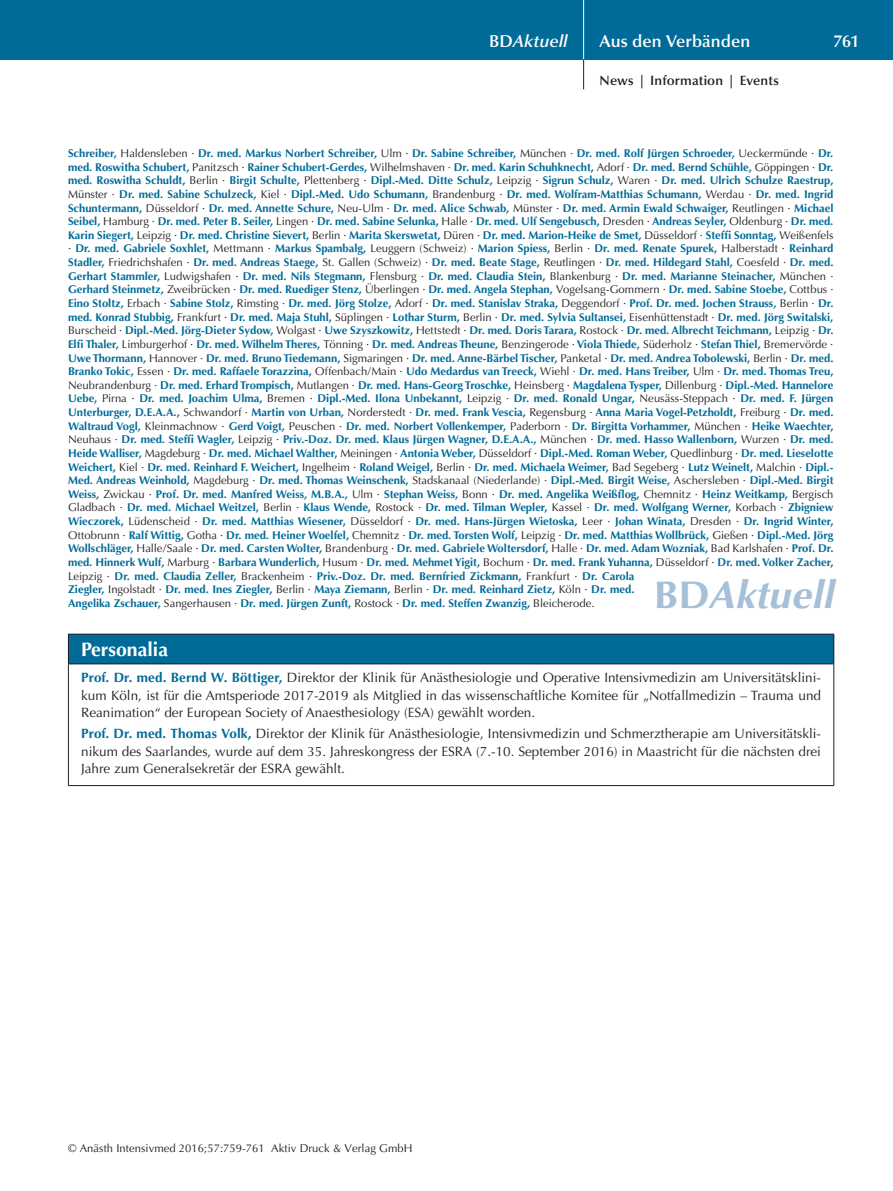
<style>
.page{position:relative;width:893px;height:1191px;background:#fff}
.page>*{position:absolute;margin:0;border:0;box-sizing:border-box;transform-origin:0 0}
.t1{font:italic 700 38.7px "Optima";color:#a5c0d7;scale:1.04 1}
.t2{font:700 19.5px "Optima";color:#fff}
.t3{font:600 17.25px "Optima";color:#fff}
.t4{font:italic 600 17.25px "Optima";letter-spacing:.005em;color:#fff}
.t5{font:13.5px/17.2px "Optima";color:#231f20;text-align:justify}
.t6{font:600 13.5px "Optima";letter-spacing:.01em;color:#231f20}
.t7{font:700 11.25px/13.6px "Optima";color:#006b98}
.t8{font:11.25px "Optima";letter-spacing:.005em;color:#231f20}
.s1{font-style:normal}
.s2{font-weight:400;color:#231f20}
.s3{font-weight:700;color:#006b98}
</style>
<div class="page">
<div style="left:0;top:0;width:893px;height:60px;background:#006b98"></div>
<hr style="left:583px;top:0;width:1px;height:60px;background:#fff">
<svg style="left:583px;top:60px;width:1px;height:29px"></svg>
<div style="left:68px;top:634px;width:766px;height:30px;background:#006b98"></div>
<hr style="left:68px;top:634px;width:766px;height:1px;background:#231f20">
<svg style="left:68px;top:634px;width:1px;height:29px"></svg>
<svg style="left:833px;top:634px;width:1px;height:29px"></svg>
<hr style="left:68px;top:663px;width:766px;height:1px;background:#231f20">
<hr style="left:68px;top:664px;width:1px;height:121px;background:#231f20">
<hr style="left:833px;top:664px;width:1px;height:121px;background:#231f20">
<hr style="left:68px;top:785px;width:766px;height:1px;background:#231f20">
<h3 class="t4" style="left:489px;top:31px;width:80px"><span class="s1">BD</span>Aktuell</h3>
<h3 class="t3" style="left:600px;top:31px;width:152px">Aus den Verbänden</h3>
<h3 class="t3" style="left:833px;top:31px;width:27px">761</h3>
<p class="t6" style="left:600px;top:73px;width:181px">News | Information | Events</p>
<p class="t7" style="left:68px;top:147px;width:767px">Schreiber, <span class="s2">Haldensleben ·</span> Dr. med. Markus Norbert Schreiber, <span class="s2">Ulm ·</span> Dr. Sabine Schreiber, <span class="s2">München ·</span> Dr. med. Rolf Jürgen Schroeder, <span class="s2">Ueckermünde ·</span> Dr. med. Roswitha Schubert, <span class="s2">Panitzsch ·</span> Rainer Schubert-Gerdes, <span class="s2">Wilhelmshaven ·</span> Dr. med. Karin Schuhknecht, <span class="s2">Adorf ·</span> Dr. med. Bernd Schühle, <span class="s2">Göppingen ·</span> Dr. med. Roswitha Schuldt, <span class="s2">Berlin ·</span> Birgit Schulte, <span class="s2">Plettenberg ·</span> Dipl.-Med. Ditte Schulz, <span class="s2">Leipzig ·</span> Sigrun Schulz, <span class="s2">Waren ·</span> Dr. med. Ulrich Schulze Raestrup, <span class="s2">Münster ·</span> Dr. med. Sabine Schulzeck, <span class="s2">Kiel ·</span> Dipl.-Med. Udo Schumann, <span class="s2">Brandenburg ·</span> Dr. med. Wolfram-Matthias Schumann, <span class="s2">Werdau ·</span> Dr. med. Ingrid Schuntermann, <span class="s2">Düsseldorf ·</span> Dr. med. Annette Schure, <span class="s2">Neu-Ulm ·</span> Dr. med. Alice Schwab, <span class="s2">Münster ·</span> Dr. med. Armin Ewald Schwaiger, <span class="s2">Reutlingen ·</span> Michael Seibel, <span class="s2">Hamburg ·</span> Dr. med. Peter B. Seiler, <span class="s2">Lingen ·</span> Dr. med. Sabine Selunka, <span class="s2">Halle ·</span> Dr. med. Ulf Sengebusch, <span class="s2">Dresden ·</span> Andreas Seyler, <span class="s2">Oldenburg ·</span> Dr. med.<br>Karin Siegert, <span class="s2">Leipzig ·</span> Dr. med. Christine Sievert, <span class="s2">Berlin ·</span> Marita Skerswetat, <span class="s2">Düren ·</span> Dr. med. Marion-Heike de Smet, <span class="s2">Düsseldorf ·</span> Steffi Sonntag, <span class="s2">Weißenfels ·</span> Dr. med. Gabriele Soxhlet, <span class="s2">Mettmann ·</span> Markus Spambalg, <span class="s2">Leuggern (Schweiz) ·</span> Marion Spiess, <span class="s2">Berlin ·</span> Dr. med. Renate Spurek, <span class="s2">Halberstadt ·</span> Reinhard Stadler, <span class="s2">Friedrichshafen ·</span> Dr. med. Andreas Staege, <span class="s2">St. Gallen (Schweiz) ·</span> Dr. med. Beate Stage, <span class="s2">Reutlingen ·</span> Dr. med. Hildegard Stahl, <span class="s2">Coesfeld ·</span> Dr. med.<br>Gerhart Stammler, <span class="s2">Ludwigshafen ·</span> Dr. med. Nils Stegmann, <span class="s2">Flensburg ·</span> Dr. med. Claudia Stein, <span class="s2">Blankenburg ·</span> Dr. med. Marianne Steinacher, <span class="s2">München · </span>Gerhard Steinmetz, <span class="s2">Zweibrücken ·</span> Dr. med. Ruediger Stenz, <span class="s2">Überlingen ·</span> Dr. med. Angela Stephan, <span class="s2">Vogelsang-Gommern ·</span> Dr. med. Sabine Stoebe, <span class="s2">Cottbus · </span>Eino Stoltz, <span class="s2">Erbach ·</span> Sabine Stolz, <span class="s2">Rimsting ·</span> Dr. med. Jörg Stolze, <span class="s2">Adorf ·</span> Dr. med. Stanislav Straka, <span class="s2">Deggendorf ·</span> Prof. Dr. med. Jochen Strauss, <span class="s2">Berlin ·</span> Dr. med. Konrad Stubbig, <span class="s2">Frankfurt ·</span> Dr. med. Maja Stuhl, <span class="s2">Süplingen ·</span> Lothar Sturm, <span class="s2">Berlin ·</span> Dr. med. Sylvia Sultansei, <span class="s2">Eisenhüttenstadt ·</span> Dr. med. Jörg Switalski, <span class="s2">Burscheid ·</span> Dipl.-Med. Jörg-Dieter Sydow, <span class="s2">Wolgast ·</span> Uwe Szyszkowitz, <span class="s2">Hettstedt ·</span> Dr. med. Doris Tarara, <span class="s2">Rostock ·</span> Dr. med. Albrecht Teichmann, <span class="s2">Leipzig ·</span> Dr.<br>Elfi Thaler, <span class="s2">Limburgerhof ·</span> Dr. med. Wilhelm Theres, <span class="s2">Tönning ·</span> Dr. med. Andreas Theune, <span class="s2">Benzingerode ·</span> Viola Thiede, <span class="s2">Süderholz ·</span> Stefan Thiel, <span class="s2">Bremervörde · </span>Uwe Thormann, <span class="s2">Hannover ·</span> Dr. med. Bruno Tiedemann, <span class="s2">Sigmaringen ·</span> Dr. med. Anne-Bärbel Tischer, <span class="s2">Panketal ·</span> Dr. med. Andrea Tobolewski, <span class="s2">Berlin ·</span> Dr. med.<br>Branko Tokic, <span class="s2">Essen ·</span> Dr. med. Raffaele Torazzina, <span class="s2">Offenbach/Main ·</span> Udo Medardus van Treeck, <span class="s2">Wiehl ·</span> Dr. med. Hans Treiber, <span class="s2">Ulm ·</span> Dr. med. Thomas Treu, <span class="s2">Neubrandenburg ·</span> Dr. med. Erhard Trompisch, <span class="s2">Mutlangen ·</span> Dr. med. Hans-Georg Troschke, <span class="s2">Heinsberg ·</span> Magdalena Tysper, <span class="s2">Dillenburg ·</span> Dipl.-Med. Hannelore Uebe, <span class="s2">Pirna ·</span> Dr. med. Joachim Ulma, <span class="s2">Bremen ·</span> Dipl.-Med. Ilona Unbekannt, <span class="s2">Leipzig ·</span> Dr. med. Ronald Ungar, <span class="s2">Neusäss-Steppach ·</span> Dr. med. F. Jürgen Unterburger, D.E.A.A., <span class="s2">Schwandorf ·</span> Martin von Urban, <span class="s2">Norderstedt ·</span> Dr. med. Frank Vescia, <span class="s2">Regensburg ·</span> Anna Maria Vogel-Petzholdt, <span class="s2">Freiburg ·</span> Dr. med.<br>Waltraud Vogl, <span class="s2">Kleinmachnow ·</span> Gerd Voigt, <span class="s2">Peuschen ·</span> Dr. med. Norbert Vollenkemper, <span class="s2">Paderborn ·</span> Dr. Birgitta Vorhammer, <span class="s2">München ·</span> Heike Waechter, <span class="s2">Neuhaus ·</span> Dr. med. Steffi Wagler, <span class="s2">Leipzig ·</span> Priv.-Doz. Dr. med. Klaus Jürgen Wagner, D.E.A.A., <span class="s2">München ·</span> Dr. med. Hasso Wallenborn, <span class="s2">Wurzen ·</span> Dr. med.<br>Heide Walliser, <span class="s2">Magdeburg ·</span> Dr. med. Michael Walther, <span class="s2">Meiningen ·</span> Antonia Weber, <span class="s2">Düsseldorf ·</span> Dipl.-Med. Roman Weber, <span class="s2">Quedlinburg ·</span> Dr. med. Lieselotte Weichert, <span class="s2">Kiel ·</span> Dr. med. Reinhard F. Weichert, <span class="s2">Ingelheim ·</span> Roland Weigel, <span class="s2">Berlin ·</span> Dr. med. Michaela Weimer, <span class="s2">Bad Segeberg ·</span> Lutz Weinelt, <span class="s2">Malchin ·</span> Dipl.- Med. Andreas Weinhold, <span class="s2">Magdeburg ·</span> Dr. med. Thomas Weinschenk, <span class="s2">Stadskanaal (Niederlande) ·</span> Dipl.-Med. Birgit Weise, <span class="s2">Aschersleben ·</span> Dipl.-Med. Birgit Weiss, <span class="s2">Zwickau ·</span> Prof. Dr. med. Manfred Weiss, M.B.A., <span class="s2">Ulm ·</span> Stephan Weiss, <span class="s2">Bonn ·</span> Dr. med. Angelika Weißflog, <span class="s2">Chemnitz ·</span> Heinz Weitkamp, <span class="s2">Bergisch Gladbach ·</span> Dr. med. Michael Weitzel, <span class="s2">Berlin ·</span> Klaus Wende, <span class="s2">Rostock ·</span> Dr. med. Tilman Wepler, <span class="s2">Kassel ·</span> Dr. med. Wolfgang Werner, <span class="s2">Korbach ·</span> Zbigniew Wieczorek, <span class="s2">Lüdenscheid ·</span> Dr. med. Matthias Wiesener, <span class="s2">Düsseldorf ·</span> Dr. med. Hans-Jürgen Wietoska, <span class="s2">Leer ·</span> Johan Winata, <span class="s2">Dresden ·</span> Dr. Ingrid Winter, <span class="s2">Ottobrunn ·</span> Ralf Wittig, <span class="s2">Gotha ·</span> Dr. med. Heiner Woelfel, <span class="s2">Chemnitz ·</span> Dr. med. Torsten Wolf, <span class="s2">Leipzig ·</span> Dr. med. Matthias Wollbrück, <span class="s2">Gießen ·</span> Dipl.-Med. Jörg Wollschläger, <span class="s2">Halle/Saale ·</span> Dr. med. Carsten Wolter, <span class="s2">Brandenburg ·</span> Dr. med. Gabriele Woltersdorf, <span class="s2">Halle ·</span> Dr. med. Adam Wozniak, <span class="s2">Bad Karlshafen ·</span> Prof. Dr. med. Hinnerk Wulf, <span class="s2">Marburg ·</span> Barbara Wunderlich, <span class="s2">Husum ·</span> Dr. med. Mehmet Yigit, <span class="s2">Bochum ·</span> Dr. med. Frank Yuhanna, <span class="s2">Düsseldorf ·</span> Dr. med. Volker Zacher, <span class="s2">Leipzig ·</span> Dr. med. Claudia Zeller, <span class="s2">Brackenheim ·</span> Priv.-Doz. Dr. med. Bernfried Zickmann, <span class="s2">Frankfurt ·</span> Dr. Carola<br>Ziegler, <span class="s2">Ingolstadt ·</span> Dr. med. Ines Ziegler, <span class="s2">Berlin ·</span> Maya Ziemann, <span class="s2">Berlin ·</span> Dr. med. Reinhard Zietz, <span class="s2">Köln ·</span> Dr. med.<br>Angelika Zschauer, <span class="s2">Sangerhausen ·</span> Dr. med. Jürgen Zunft, <span class="s2">Rostock ·</span> Dr. med. Steffen Zwanzig, <span class="s2">Bleicherode.</span></p>
<h1 class="t1" style="left:654px;top:572px;width:174px"><span class="s1">BD</span>Aktuell</h1>
<h2 class="t2" style="left:81px;top:638px;width:88px">Personalia</h2>
<p class="t5" style="left:81px;top:669px;width:741px"><span class="s3">Prof. Dr. med. Bernd W. Böttiger,</span> Direktor der Klinik für Anästhesiologie und Operative Intensivmedizin am Universitätsklini&shy;kum Köln, ist für die Amtsperiode 2017-2019 als Mitglied in das wissenschaftliche Komitee für „Notfallmedizin – Trauma und Reanimation“ der European Society of Anaesthesiology (ESA) gewählt worden.</p>
<p class="t5" style="left:81px;top:725px;width:741px"><span class="s3">Prof. Dr. med. Thomas Volk,</span> Direktor der Klinik für Anästhesiologie, Intensivmedizin und Schmerztherapie am Universitätskli&shy;nikum des Saarlandes, wurde auf dem 35. Jahreskongress der ESRA (7.-10. September 2016) in Maastricht für die nächsten drei Jahre zum Generalsekretär der ESRA gewählt.</p>
<p class="t8" style="left:68px;top:1142px;width:346px">© Anästh Intensivmed 2016;57:759-761 Aktiv Druck &amp; Verlag GmbH</p>
</div>
